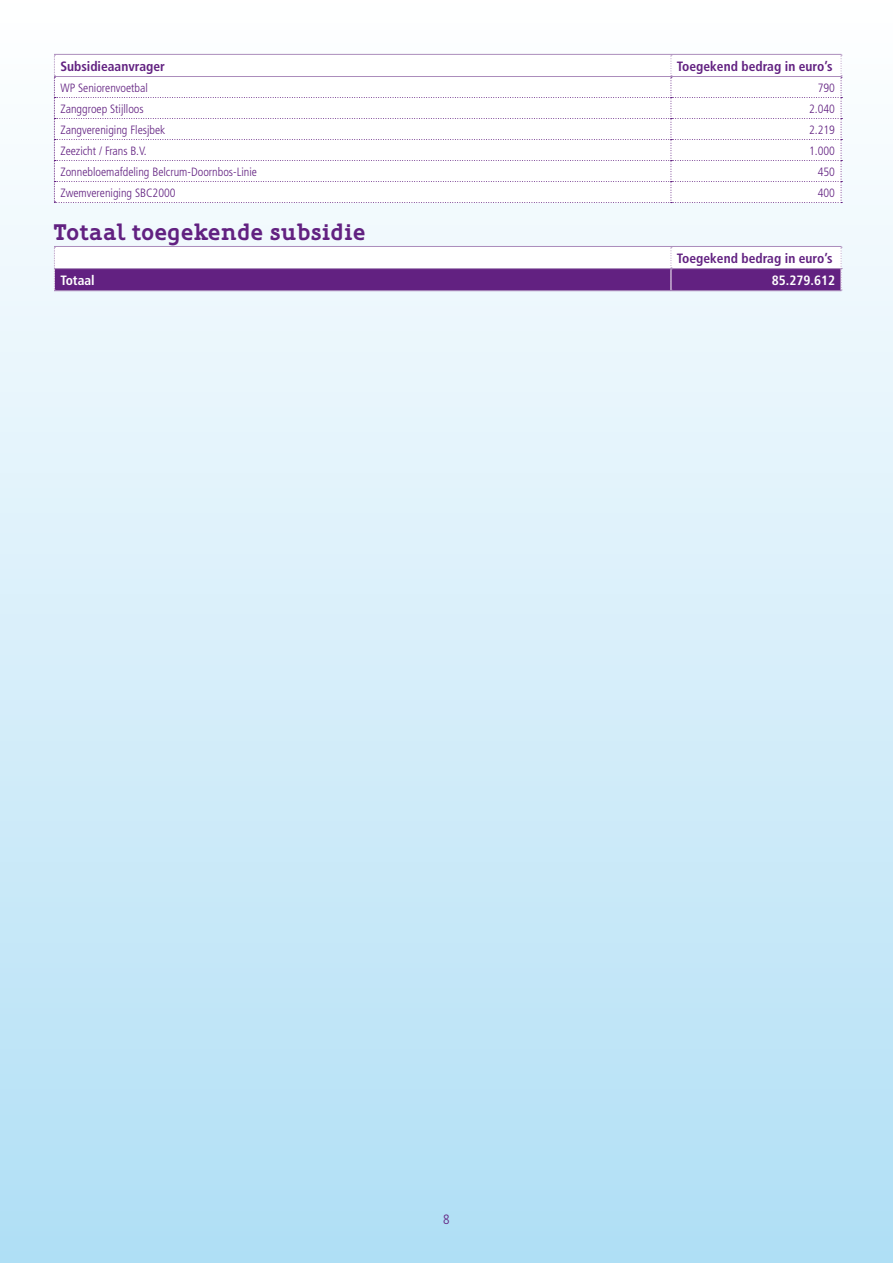
<style>
.page{position:relative;width:893px;height:1263px;background:#fff}
.page>*{position:absolute;margin:0;border:0;box-sizing:border-box;transform-origin:0 0}
._8_Thematafel_kop{font:700 22.5px "Oblik Serif";color:#622181}
._4_koprij_tabel_vet{font:700 condensed 13.5px "Frutiger LT Std";color:#622181}
._12_tabel_kop_wit_bedrag_rechts{font:700 condensed 13.5px "Frutiger LT Std";color:#fff}
._11_Tabel_kop_wit{font:700 condensed 13.5px "Frutiger LT Std";color:#fff}
.t1{font:300 condensed 13.5px "Frutiger LT Std";color:#622181}
._5_tabel_links{font:300 condensed 12px "Frutiger LT Std";color:#622181}
._10_tabel_rechts_light{font:300 condensed 12px "Frutiger LT Std";color:#622181}
</style>
<div class="page">
<div style="left:0;top:0;width:893px;height:1263px;background:linear-gradient(to bottom,#fff,#b1dff5)"></div>
<hr style="left:54px;top:54px;width:617px;height:1px;background:#ac8dbc">
<hr style="left:671px;top:54px;width:170px;height:1px;background:#ac8dbc">
<svg style="left:54px;top:55px;width:788px;height:148px"></svg>
<hr style="left:671px;top:76px;width:170px;height:1px;background:#ac8dbc">
<svg style="left:54px;top:246px;width:788px;height:45px"></svg>
<hr style="left:54px;top:290px;width:617px;height:1px;background:#ac8dbc">
<hr style="left:671px;top:290px;width:170px;height:1px;background:#ac8dbc">
<p class="_4_koprij_tabel_vet" style="left:60px;top:58px;width:106px">Subsidieaanvrager</p>
<p class="_4_koprij_tabel_vet" style="left:677px;top:58px;width:157px">Toegekend bedrag in euro’s</p>
<p class="_5_tabel_links" style="left:60px;top:81px;width:89px">WP Seniorenvoetbal</p>
<p class="_10_tabel_rechts_light" style="left:818px;top:81px;width:19px">790</p>
<p class="_5_tabel_links" style="left:60px;top:102px;width:85px">Zanggroep Stijlloos</p>
<p class="_10_tabel_rechts_light" style="left:809px;top:102px;width:27px">2.040</p>
<p class="_5_tabel_links" style="left:60px;top:123px;width:106px">Zangvereniging Flesjbek</p>
<p class="_10_tabel_rechts_light" style="left:809px;top:123px;width:27px">2.219</p>
<p class="_5_tabel_links" style="left:60px;top:144px;width:88px">Zeezicht / Frans B.V.</p>
<p class="_10_tabel_rechts_light" style="left:809px;top:144px;width:27px">1.000</p>
<p class="_5_tabel_links" style="left:60px;top:165px;width:198px">Zonnebloemafdeling Belcrum-Doornbos-Linie</p>
<p class="_10_tabel_rechts_light" style="left:818px;top:165px;width:19px">450</p>
<p class="_5_tabel_links" style="left:60px;top:186px;width:117px">Zwemvereniging SBC2000</p>
<p class="_10_tabel_rechts_light" style="left:818px;top:186px;width:19px">400</p>
<h2 class="_8_Thematafel_kop" style="left:54px;top:220px;width:313px">Totaal toegekende subsidie</h2>
<p class="_4_koprij_tabel_vet" style="left:677px;top:250px;width:157px">Toegekend bedrag in euro’s</p>
<p class="_11_Tabel_kop_wit" style="left:60px;top:272px;width:36px">Totaal</p>
<p class="_12_tabel_kop_wit_bedrag_rechts" style="left:772px;top:272px;width:65px">85.279.612</p>
<p class="t1" style="left:443px;top:1212px;width:8px">8</p>
</div>
